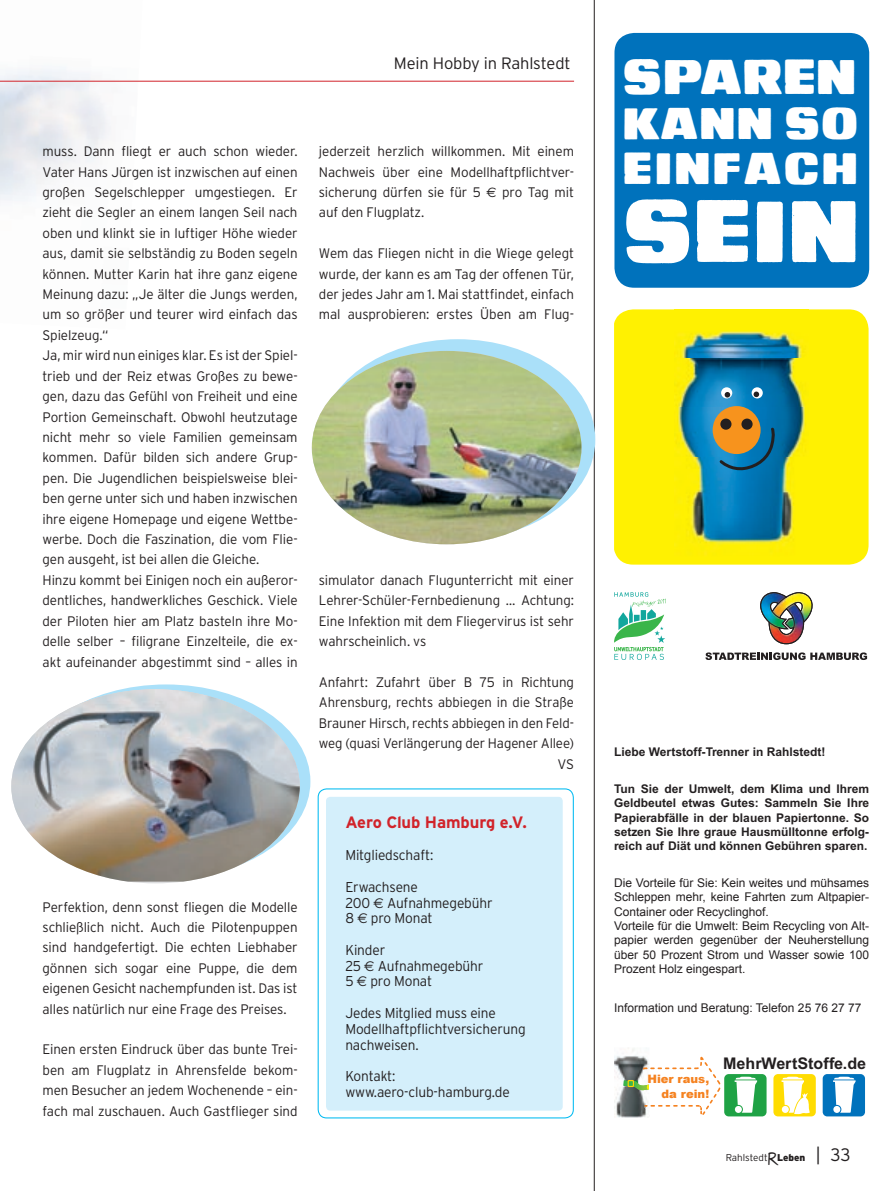
<style>
.page{position:relative;width:893px;height:1191px;background:#fff}
.page>*{position:absolute;margin:0;border:0;box-sizing:border-box;transform-origin:0 0}
.t1{font:700 91.5px "Neugierig";color:#fff;scale:.74 1}
.t2{font:700 51px "Neugierig";letter-spacing:-.01em;color:#fff;scale:.75 1}
.t3{font:700 46.5px/45px "Neugierig";letter-spacing:.05em;color:#fff;scale:.74 1}
.t4{font:300 16.5px "Interstate";letter-spacing:-.01em;color:#231f20}
.t5{font:700 16.5px "Interstate";letter-spacing:-.01em;color:#d1232a}
.t6{font:700 16.05px "Arial";color:#231f20}
.t7{font:300 14.25px/15.8px "Interstate";letter-spacing:-.01em;color:#231f20;scale:.96 1}
.t8{font:300 13.8px/20.4px "Interstate";letter-spacing:-.01em;color:#231f20;text-align:justify}
.t9{font:12px/14.4px "Arial";color:#231f20}
.t10{font:700 12px/14.4px "Arial";color:#231f20;text-align:justify}
.t11{font:900 11.55px/14.5px "Arial";color:#f58220;text-align:right}
.t12{font:300 9.9px "Interstate";color:#231f20}
.s1{font-family:"Euro Sans";font-weight:400}
.s2{font-family:"Veneto Handwriting";font-weight:400;font-size:19.65px}
.s3{font-weight:900}
.s4{font-size:18px}
</style>
<div class="page">
<hr style="left:0;top:81px;width:574px;height:1px;background:#d1232a">
<hr style="left:594px;top:0;width:1px;height:1191px;background:#231f20">
<div style="left:318px;top:788px;width:256px;height:330px;border:1px solid #00baf1;border-radius:9px"></div>
<div style="left:326px;top:797px;width:237px;height:313px;background:#d4effb;border-radius:4px"></div>
<img style="left:11px;top:689px;width:289px;height:192px">
<div style="left:320px;top:339px;width:275px;height:201px;background:#aae0f9;border-radius:50%"></div>
<img style="left:312px;top:351px;width:269px;height:193px">
<img style="left:705px;top:592px;width:162px;height:68px">
<svg style="left:614px;top:592px;width:52px;height:68px"></svg>
<svg style="left:614px;top:1056px;width:106px;height:61px"></svg>
<div style="left:724px;top:1074px;width:42px;height:42px;background:#1fa245;border-radius:5px"></div>
<svg style="left:735px;top:1076px;width:22px;height:36px"></svg>
<div style="left:773px;top:1074px;width:43px;height:42px;background:#ffdc01;border-radius:5px"></div>
<svg style="left:781px;top:1076px;width:29px;height:38px"></svg>
<div style="left:823px;top:1074px;width:42px;height:42px;background:#0072bc;border-radius:5px"></div>
<svg style="left:833px;top:1076px;width:23px;height:36px"></svg>
<div style="left:614px;top:33px;width:255px;height:255px;background:#0072bc;border-radius:20px"></div>
<div style="left:614px;top:309px;width:254px;height:255px;background:#fff101"></div>
<img style="left:674px;top:309px;width:135px;height:247px">
<div style="left:713px;top:406px;width:48px;height:48px;background:#f7931d;border-radius:50%"></div>
<div style="left:720px;top:418px;width:11px;height:12px;background:#231f20;border-radius:50%"></div>
<div style="left:741px;top:418px;width:12px;height:12px;background:#231f20;border-radius:50%"></div>
<svg style="left:721px;top:387px;width:11px;height:11px"></svg>
<svg style="left:725px;top:392px;width:5px;height:5px"></svg>
<div style="left:752px;top:387px;width:11px;height:11px;background:#fff;border-radius:50%"></div>
<svg style="left:754px;top:391px;width:5px;height:6px"></svg>
<svg style="left:718px;top:426px;width:57px;height:44px"></svg>
<p class="t4" style="left:394px;top:54px;width:178px">Mein Hobby in Rahlstedt</p>
<p class="t8" style="left:43px;top:141px;width:257px;text-align:left">muss. Dann fliegt er auch schon wieder.<br>Vater Hans Jürgen ist inzwischen auf einen großen Segelschlepper umgestiegen. Er zieht die Segler an einem langen Seil nach oben und klinkt sie in luftiger Höhe wieder aus, damit sie selbständig zu Boden segeln können. Mutter Karin hat ihre ganz eigene Meinung dazu: „Je älter die Jungs werden, um so größer und teurer wird einfach das Spielzeug.“<br>Ja, mir wird nun einiges klar. Es ist der Spiel&shy;trieb und der Reiz etwas Großes zu bewe&shy;gen, dazu das Gefühl von Freiheit und eine Portion Gemeinschaft. Obwohl heutzutage nicht mehr so viele Familien gemeinsam kommen. Dafür bilden sich andere Grup&shy;pen. Die Jugendlichen beispielsweise blei&shy;ben gerne unter sich und haben inzwischen ihre eigene Homepage und eigene Wettbe&shy;werbe. Doch die Faszination, die vom Flie&shy;gen ausgeht, ist bei allen die Gleiche.<br>Hinzu kommt bei Einigen noch ein außeror&shy;dentliches, handwerkliches Geschick. Viele der Piloten hier am Platz basteln ihre Mo&shy;delle selber – filigrane Einzelteile, die ex&shy;akt aufeinander abgestimmt sind – alles in</p>
<p class="t8" style="left:43px;top:896px;width:257px">Perfektion, denn sonst fliegen die Modelle schließlich nicht. Auch die Pilotenpuppen sind handgefertigt. Die echten Liebhaber gönnen sich sogar eine Puppe, die dem eigenen Gesicht nachempfunden ist. Das ist alles natürlich nur eine Frage des Preises.</p>
<p class="t8" style="left:43px;top:1039px;width:257px">Einen ersten Eindruck über das bunte Trei&shy;ben am Flugplatz in Ahrensfelde bekom&shy;men Besucher an jedem Wochenende – ein&shy;fach mal zuschauen. Auch Gastflieger sind</p>
<p class="t8" style="left:319px;top:141px;width:257px">jederzeit herzlich willkommen. Mit einem Nachweis über eine Modellhaftpflichtver&shy;sicherung dürfen sie für 5 <span class="s1">€</span> pro Tag mit auf den Flugplatz.</p>
<p class="t8" style="left:319px;top:243px;width:257px">Wem das Fliegen nicht in die Wiege gelegt wurde, der kann es am Tag der offenen Tür, der jedes Jahr am 1. Mai stattfindet, einfach mal ausprobieren: erstes Üben am Flug--</p>
<p class="t8" style="left:319px;top:569px;width:257px">simulator danach Flugunterricht mit einer Lehrer-Schüler-Fernbedienung … Achtung:<br>Eine Infektion mit dem Fliegervirus ist sehr wahrscheinlich. vs</p>
<p class="t8" style="left:319px;top:672px;width:257px;text-align:right">Anfahrt: Zufahrt über B 75 in Richtung Ahrensburg, rechts abbiegen in die Straße Brauner Hirsch, rechts abbiegen in den Feld-- weg (quasi Verlängerung der Hagener Allee)<br>VS</p>
<p class="t5" style="left:345px;top:813px;width:183px">Aero Club Hamburg e.V.</p>
<p class="t7" style="left:345px;top:847px;width:93px">Mitgliedschaft:</p>
<p class="t7" style="left:345px;top:879px;width:155px">Erwachsene<br>200 <span class="s1">€</span> Aufnahmegebühr<br>8 <span class="s1">€</span> pro Monat</p>
<p class="t7" style="left:345px;top:942px;width:145px">Kinder<br>25 <span class="s1">€</span> Aufnahmegebühr<br>5 <span class="s1">€</span> pro Monat</p>
<p class="t7" style="left:345px;top:1005px;width:189px">Jedes Mitglied muss eine<br>Modellhaftpflichtversicherung nachweisen.</p>
<p class="t7" style="left:345px;top:1068px;width:173px">Kontakt: www.aero-club-hamburg.de</p>
<h2 class="t2" style="left:623px;top:49px;width:314px">SPAREN</h2>
<h3 class="t3" style="left:623px;top:102px;width:321px">KANN SO<br>EINFACH</h3>
<h1 class="t1" style="left:623px;top:182px;width:322px">SEIN</h1>
<p class="t10" style="left:614px;top:745px;width:213px">Liebe Wertstoff-Trenner in Rahlstedt!</p>
<p class="t10" style="left:614px;top:781px;width:257px">Tun Sie der Umwelt, dem Klima und Ihrem Geldbeutel etwas Gutes: Sammeln Sie Ihre Papierabfälle in der blauen Papiertonne. So setzen Sie Ihre graue Hausmülltonne erfolg&shy;reich auf Diät und können Gebühren sparen.</p>
<p class="t9" style="left:614px;top:875px;width:257px">Die Vorteile für Sie: Kein weites und mühsames Schleppen mehr, keine Fahrten zum Altpapier-Container oder Recyclinghof.<br>Vorteile für die Umwelt: Beim Recycling von Alt&shy;papier werden gegenüber der Neuherstellung über 50 Prozent Strom und Wasser sowie 100<br>Prozent Holz eingespart.</p>
<p class="t9" style="left:614px;top:1000px;width:249px">Information und Beratung: Telefon 25 76 27 77</p>
<p class="t11" style="left:647px;top:1072px;width:63px">Hier raus, da rein!</p>
<p class="t6" style="left:723px;top:1054px;width:145px">MehrWertStoffe.de</p>
<p class="t12" style="left:726px;top:1151px;width:126px">Rahlstedt<span class="s2">R</span><span class="s3">Leben</span> <span class="s4">| 33</span></p>
</div>
